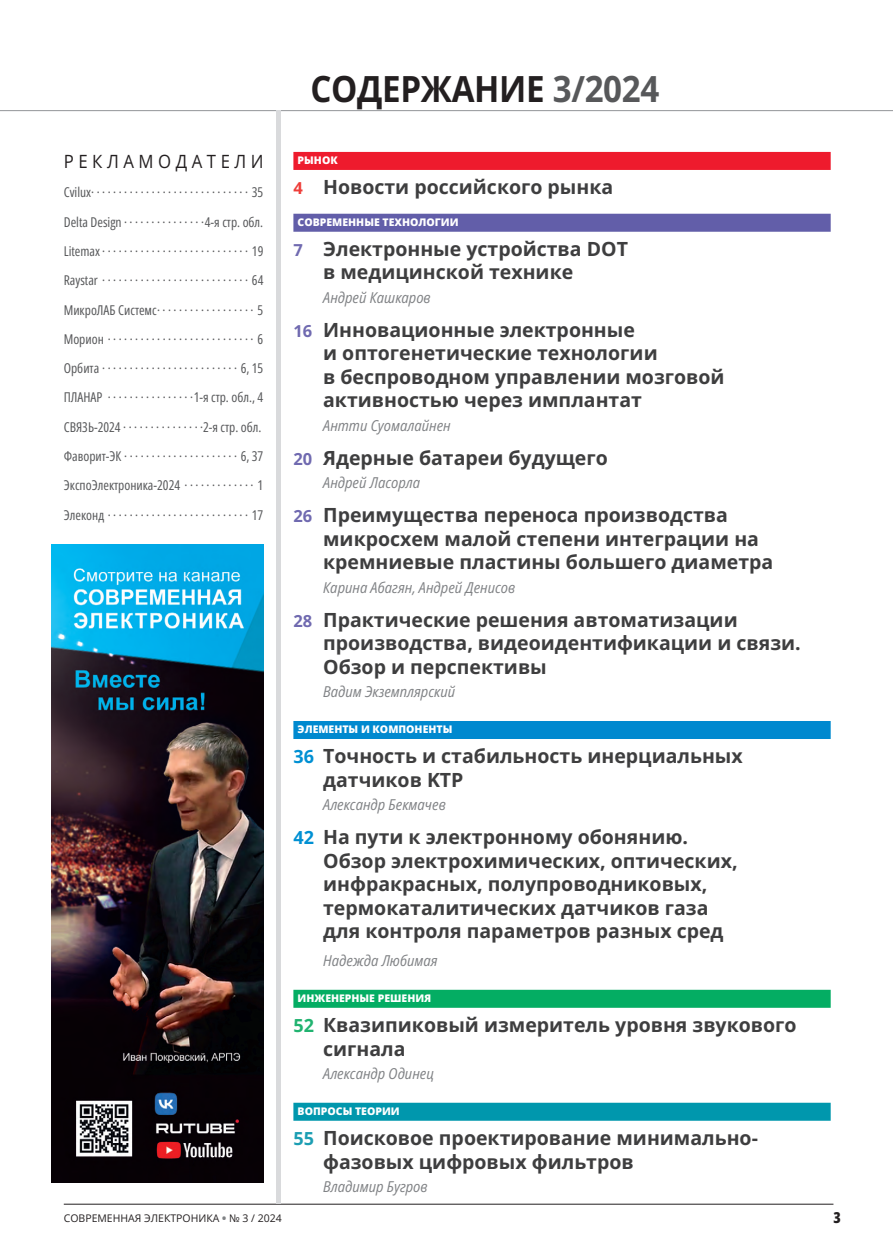
<style>
.page{position:relative;width:893px;height:1251px;background:#fff}
.page>*{position:absolute;margin:0;border:0;box-sizing:border-box;transform-origin:0 0}
.t1{font:700 36px "Open Sans";letter-spacing:-.01em;color:#231f20;scale:.92 1}
.t2{font:700 19.5px/23.4px "Open Sans";color:#3e3e3f}
.t3{font:18.3px "Open Sans";letter-spacing:.27em;color:#231f20;scale:.92 1}
.t4{font:italic semi-condensed 15px "Open Sans";color:#808285}
.t5{font:800 15px "Open Sans Condensed";color:#231f20}
.t6{font:13.5px/29.2px "Open Sans Condensed";color:#57585a}
.t7{font:800 10.5px "Open Sans";color:#fff}
.t8{font:10.5px "Open Sans";color:#231f20}
.s1{color:#57585a}
.s2{font-weight:800;color:#808285}
.s3{font-size:16.5px;color:#ee3e3a}
.s4{font-size:16.5px;color:#706ab0}
.s5{font-size:18px;color:#0090d3}
.s6{font-size:18px;color:#21b370}
.s7{font-size:18px;color:#1c9eb3}
</style>
<div class="page">
<hr style="left:0;top:110px;width:893px;height:1px;background:#939598">
<hr style="left:64px;top:1203px;width:769px;height:1px;background:#231f20">
<div style="left:293px;top:152px;width:538px;height:18px;background:#ee1b2d"></div>
<div style="left:293px;top:214px;width:538px;height:18px;background:#625ea9"></div>
<div style="left:293px;top:720px;width:538px;height:18px;background:#0089cf"></div>
<div style="left:293px;top:989px;width:538px;height:18px;background:#04ad63"></div>
<div style="left:293px;top:1102px;width:538px;height:18px;background:#0097ad"></div>
<div style="left:276px;top:111px;width:5px;height:1092px;background:#d9dadc"></div>
<img style="left:51px;top:544px;width:213px;height:638px">
<h1 class="t1" style="left:310px;top:64px;width:381px">СОДЕРЖАНИЕ <span class="s1">3/2024</span></h1>
<p class="t3" style="left:64px;top:148px;width:219px">РЕКЛАМОДАТЕЛИ</p>
<p class="t6" style="left:64px;top:177px;width:201px">Cvilux· · · · · · · · · · · · · · · · · · · · · · · · · · · · · 35<br>Delta Design · · · · · · · · · · · · · · ·4-я стр. обл.<br>Litemax · · · · · · · · · · · · · · · · · · · · · · · · · · · 19<br>Raystar · · · · · · · · · · · · · · · · · · · · · · · · · · · 64<br>МикроЛАБ Системс · · · · · · · · · · · · · · · · · · 5<br>Морион · · · · · · · · · · · · · · · · · · · · · · · · · · · 6<br>Орбита · · · · · · · · · · · · · · · · · · · · · · · · · 6, 15<br>ПЛАНАР · · · · · · · · · · · · · · · ·1-я стр. обл., 4<br>СВЯЗЬ-2024 · · · · · · · · · · · · · · ·2-я стр. обл.<br>Фаворит-ЭК · · · · · · · · · · · · · · · · · · · · · 6, 37<br>ЭкспоЭлектроника-2024 · · · · · · · · · · · · · 1<br>Элеконд · · · · · · · · · · · · · · · · · · · · · · · · · · 17</p>
<p class="t8" style="left:64px;top:1210px;width:220px">СОВРЕМЕННАЯ ЭЛЕКТРОНИКА <span class="s2">•</span> № 3 / 2024</p>
<p class="t7" style="left:298px;top:153px;width:42px">РЫНОК</p>
<p class="t2" style="left:293px;top:175px;width:321px"><span class="s3">4</span> Новости российского рынка</p>
<p class="t7" style="left:298px;top:215px;width:162px">СОВРЕМЕННЫЕ ТЕХНОЛОГИИ</p>
<p class="t2" style="left:323px;top:237px;width:306px;text-indent:-30px"><span class="s4">7</span> Электронные устройства DOT в медицинской технике</p>
<p class="t4" style="left:323px;top:287px;width:109px">Андрей Кашкаров</p>
<p class="t2" style="left:323px;top:318px;width:403px;text-indent:-30px"><span class="s4">16</span> Инновационные электронные<br>и оптогенетические технологии<br>в беспроводном управлении мозговой активностью через имплантат</p>
<p class="t4" style="left:323px;top:414px;width:129px">Антти Суомалайнен</p>
<p class="t2" style="left:293px;top:445px;width:316px"><span class="s4">20</span> Ядерные батареи будущего</p>
<p class="t4" style="left:323px;top:472px;width:98px">Андрей Ласорла</p>
<p class="t2" style="left:323px;top:503px;width:452px;text-indent:-30px"><span class="s4">26</span> Преимущества переноса производства микросхем малой степени интеграции на кремниевые пластины большего диаметра</p>
<p class="t4" style="left:323px;top:576px;width:194px">Карина Абагян, Андрей Денисов</p>
<p class="t2" style="left:323px;top:607px;width:479px;text-indent:-30px"><span class="s4">28</span> Практические решения автоматизации производства, видеоидентификации и связи.<br>Обзор и перспективы</p>
<p class="t4" style="left:323px;top:681px;width:133px">Вадим Экземплярский</p>
<p class="t7" style="left:298px;top:722px;width:156px">ЭЛЕМЕНТЫ И КОМПОНЕНТЫ</p>
<p class="t2" style="left:323px;top:743px;width:421px;text-indent:-30px"><span class="s5">36</span> Точность и стабильность инерциальных датчиков KTP</p>
<p class="t4" style="left:323px;top:794px;width:124px">Александр Бекмачев</p>
<p class="t2" style="left:323px;top:824px;width:416px;text-indent:-30px"><span class="s5">42</span> На пути к электронному обонянию.<br>Обзор электрохимических, оптических, инфракрасных, полупроводниковых, термокаталитических датчиков газа для контроля параметров разных сред</p>
<p class="t4" style="left:323px;top:949px;width:116px">Надежда Любимая</p>
<p class="t7" style="left:298px;top:990px;width:135px">ИНЖЕНЕРНЫЕ РЕШЕНИЯ</p>
<p class="t2" style="left:323px;top:1012px;width:475px;text-indent:-30px"><span class="s6">52</span> Квазипиковый измеритель уровня звукового сигнала</p>
<p class="t4" style="left:323px;top:1062px;width:112px">Александр Одинец</p>
<p class="t7" style="left:298px;top:1103px;width:104px">ВОПРОСЫ ТЕОРИИ</p>
<p class="t2" style="left:323px;top:1125px;width:436px;text-indent:-30px"><span class="s7">55</span> Поисковое проектирование минимально&shy;фазовых цифровых фильтров</p>
<p class="t4" style="left:323px;top:1175px;width:106px">Владимир Бугров</p>
<p class="t5" style="left:833px;top:1206px;width:9px">3</p>
</div>
